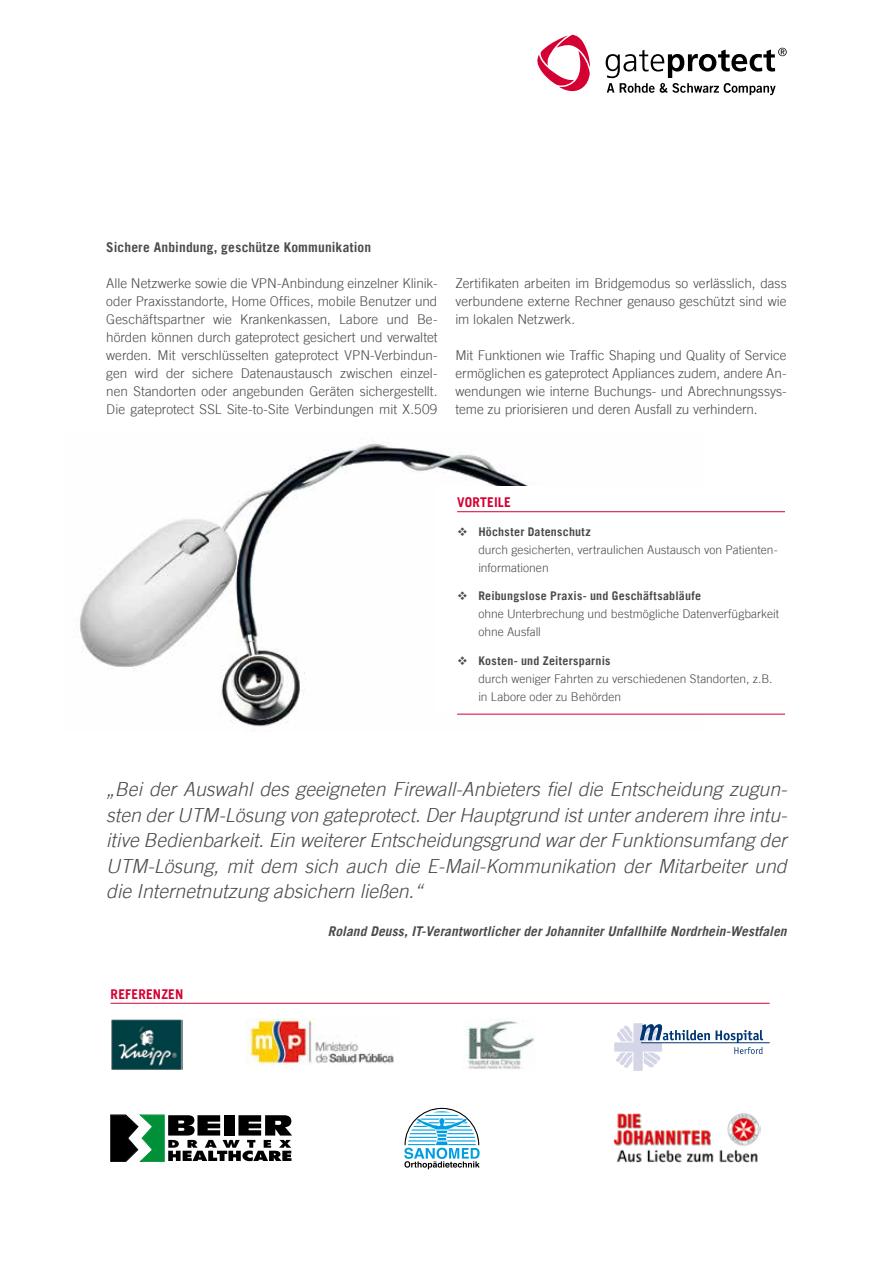
<style>
.page{position:relative;width:893px;height:1263px;background:#fff}
.page>*{position:absolute;margin:0;border:0;box-sizing:border-box;transform-origin:0 0}
.t1{font:italic 300 19.5px/25.5px "Trade Gothic LT";color:#4b4b4d;text-align:justify}
.t2{font:300 13.5px/18px "Trade Gothic LT";color:#4b4b4d;text-align:justify}
.t3{font:italic 700 13.5px "Trade Gothic LT";letter-spacing:.01em;color:#4b4b4d}
.t4{font:700 13.5px "Trade Gothic LT";letter-spacing:.01em;color:#4b4b4d}
.t5{font:700 13.5px "Trade Gothic LT";letter-spacing:.01em;color:#d40032}
.t6{font:300 12px/18px "Trade Gothic LT";color:#4b4b4d}
.t7{font:700 12px "Trade Gothic LT";letter-spacing:.02em;color:#4b4b4d}
</style>
<div class="page">
<svg style="left:606px;top:48px;width:181px;height:47px"></svg>
<svg style="left:537px;top:35px;width:53px;height:57px"></svg>
<img style="left:77px;top:443px;width:625px;height:289px">
<div style="left:436px;top:486px;width:349px;height:226px;background:#fff"></div>
<hr style="left:457px;top:511px;width:328px;height:1px;background:#d40032">
<hr style="left:457px;top:714px;width:328px;height:1px;background:#d40032">
<hr style="left:111px;top:1003px;width:659px;height:1px;background:#d40032">
<img style="left:111px;top:1019px;width:71px;height:51px">
<img style="left:613px;top:1113px;width:147px;height:50px">
<img style="left:247px;top:1019px;width:147px;height:46px">
<img style="left:464px;top:1019px;width:71px;height:51px">
<svg style="left:404px;top:1108px;width:76px;height:61px"></svg>
<svg style="left:110px;top:1114px;width:182px;height:48px"></svg>
<svg style="left:614px;top:1023px;width:96px;height:48px"></svg>
<hr style="left:641px;top:1042px;width:129px;height:1px;background:#003670">
<svg style="left:716px;top:1030px;width:47px;height:24px"></svg>
<p class="t4" style="left:106px;top:239px;width:266px">Sichere Anbindung, geschütze Kommunikation</p>
<p class="t2" style="left:106px;top:274px;width:333px">Alle Netzwerke sowie die VPN-Anbindung einzelner Klinik&shy;oder Praxisstandorte, Home Offices, mobile Benutzer und Geschäftspartner wie Krankenkassen, Labore und Be&shy;hörden können durch gateprotect gesichert und verwaltet werden. Mit verschlüsselten gateprotect VPN-Verbindun&shy;gen wird der sichere Datenaustausch zwischen einzel&shy;nen Standorten oder angebunden Geräten sichergestellt.<br>Die gateprotect SSL Site-to-Site Verbindungen mit X.509</p>
<p class="t2" style="left:455px;top:274px;width:333px">Zertifikaten arbeiten im Bridgemodus so verlässlich, dass verbundene externe Rechner genauso geschützt sind wie im lokalen Netzwerk.</p>
<p class="t2" style="left:455px;top:346px;width:333px">Mit Funktionen wie Traffic Shaping und Quality of Service ermöglichen es gateprotect Appliances zudem, andere An&shy;wendungen wie interne Buchungs- und Abrechnungssys&shy;teme zu priorisieren und deren Ausfall zu verhindern.</p>
<p class="t5" style="left:457px;top:494px;width:55px">VORTEILE</p>
<p class="t7" style="left:478px;top:524px;width:114px">Höchster Datenschutz</p>
<p class="t6" style="left:478px;top:540px;width:301px">durch gesicherten, vertraulichen Austausch von Patienten&shy;informationen</p>
<p class="t7" style="left:478px;top:589px;width:224px">Reibungslose Praxis- und Geschäftsabläufe</p>
<p class="t6" style="left:478px;top:605px;width:302px">ohne Unterbrechung und bestmögliche Datenverfügbarkeit ohne Ausfall</p>
<p class="t7" style="left:478px;top:653px;width:134px">Kosten- und Zeitersparnis</p>
<p class="t6" style="left:478px;top:670px;width:296px">durch weniger Fahrten zu verschiedenen Standorten, z.B. in Labore oder zu Behörden</p>
<p class="t1" style="left:106px;top:776px;width:682px">„Bei der Auswahl des geeigneten Firewall-Anbieters fiel die Entscheidung zugun&shy;sten der UTM-Lösung von gateprotect. Der Hauptgrund ist unter anderem ihre intu&shy;itive Bedienbarkeit. Ein weiterer Entscheidungsgrund war der Funktionsumfang der UTM-Lösung, mit dem sich auch die E-Mail-Kommunikation der Mitarbeiter und die Internetnutzung absichern ließen.“</p>
<p class="t3" style="left:328px;top:923px;width:460px">Roland Deuss, IT-Verantwortlicher der Johanniter Unfallhilfe Nordrhein-Westfalen</p>
<p class="t5" style="left:111px;top:985px;width:74px">REFERENZEN</p>
</div>
